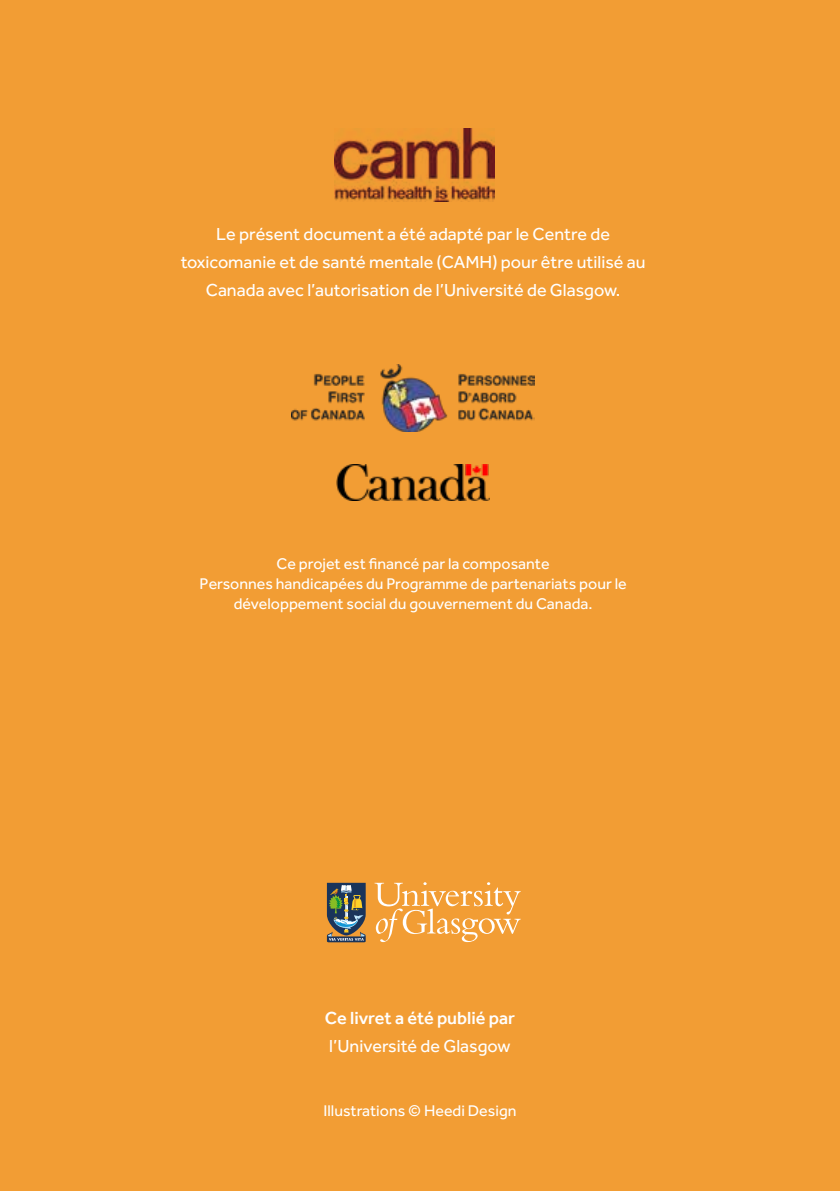
<style>
.page{position:relative;width:840px;height:1191px;background:#fff}
.page>*{position:absolute;margin:0;border:0;box-sizing:border-box;transform-origin:0 0}
.t1{font:18px/28px "Effra";color:#fff;text-align:center}
.t2{font:500 18px "Effra";color:#fff}
.t3{font:16px/20px "Effra";color:#fff;text-align:center}
</style>
<div class="page">
<div style="left:0;top:0;width:839px;height:1191px;background:#f29d34"></div>
<svg style="left:374px;top:882px;width:146px;height:60px"></svg>
<svg style="left:326px;top:882px;width:39px;height:60px;background:#636c63"></svg>
<img style="left:291px;top:365px;width:243px;height:66px">
<img style="left:336px;top:464px;width:153px;height:36px">
<img style="left:334px;top:128px;width:160px;height:73px">
<p class="t1" style="left:181px;top:220px;width:466px">Le présent document a été adapté par le Centre de toxicomanie et de santé mentale (CAMH) pour être utilisé au<br>Canada avec l’autorisation de l’Université de Glasgow.</p>
<p class="t3" style="left:199px;top:553px;width:428px">Ce projet est financé par la composante<br>Personnes handicapées du Programme de partenariats pour le développement social du gouvernement du Canada.</p>
<p class="t2" style="left:325px;top:1007px;width:191px">Ce livret a été publié par</p>
<p class="t1" style="left:329px;top:1032px;width:183px">l’Université de Glasgow</p>
<p class="t3" style="left:323px;top:1100px;width:194px">Illustrations © Heedi Design</p>
</div>
